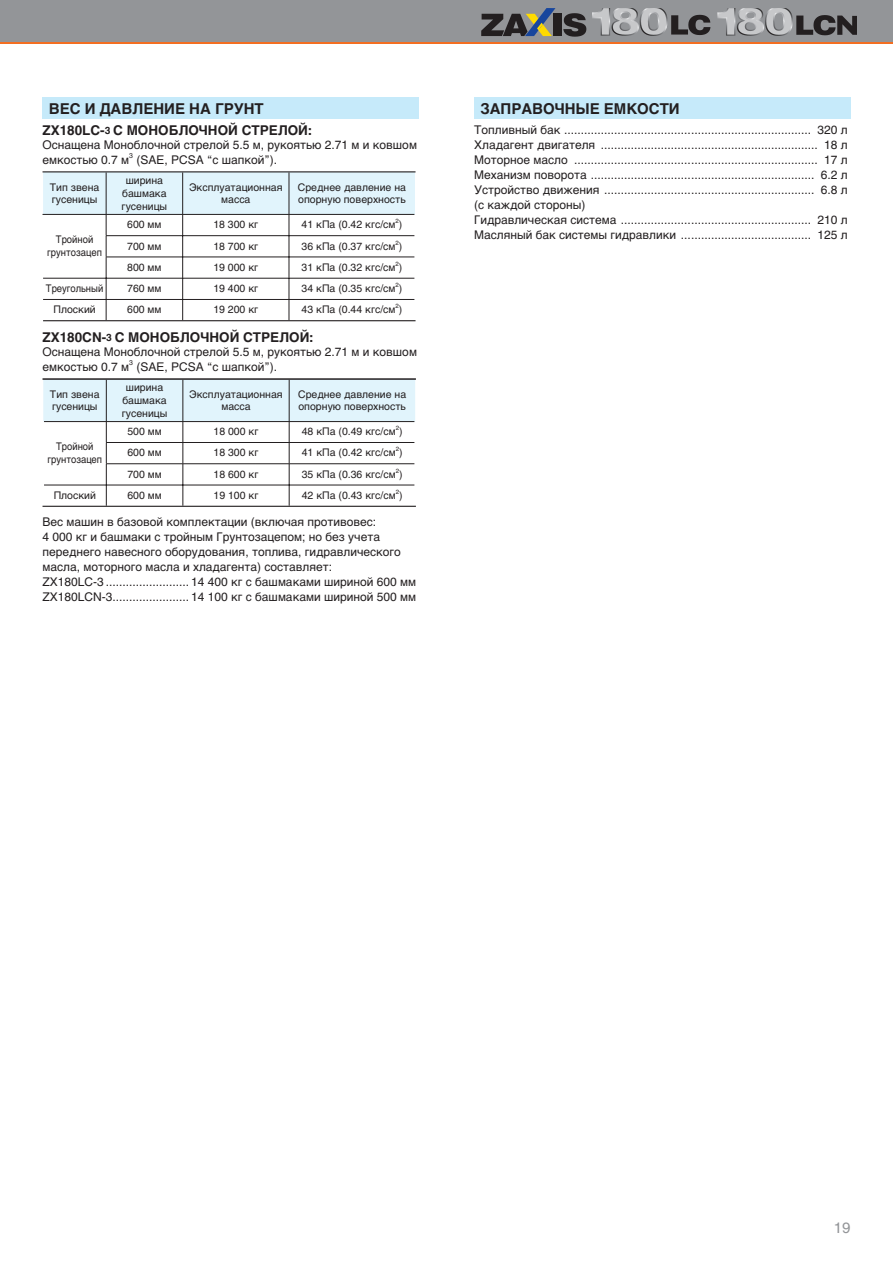
<style>
.page{position:relative;width:893px;height:1263px;background:#fff}
.page>*{position:absolute;margin:0;border:0;box-sizing:border-box;transform-origin:0 0}
.t1{font:700 15px "Helvetica Cyr";color:#231f20}
.t2{font:15px "Helvetica Cyr Upright";color:#939598}
.t3{font:700 13.5px "Helvetica Cyr";color:#231f20}
.t4{font:12px/15px "Helvetica Cyr Upright";color:#231f20}
.t5{font:10.5px/12.6px "Helvetica Cyr Upright";color:#231f20}
.t6{font:10.5px/12.6px "Helvetica Cyr Upright";color:#231f20;text-align:center;scale:.9 1}
.t7{font:6.9px "Helvetica Cyr Upright";color:#231f20}
.t8{font:6.15px "Helvetica Cyr Upright";color:#231f20}
.s1{font-size:10.2px}
</style>
<div class="page">
<div style="left:0;top:0;width:893px;height:43px;background:#939598"></div>
<hr style="left:0;top:43px;width:893px;height:1px;background:#f36e21">
<svg style="left:563px;top:13px;width:23px;height:24px"></svg>
<div style="left:553px;top:14px;width:8px;height:22px;background:#231f20"></div>
<svg style="left:481px;top:8px;width:74px;height:28px"></svg>
<svg style="left:592px;top:8px;width:118px;height:28px"></svg>
<svg style="left:717px;top:8px;width:139px;height:28px"></svg>
<div style="left:43px;top:98px;width:376px;height:21px;background:#c6eafa"></div>
<hr style="left:43px;top:171px;width:246px;height:1px;background:#231f20">
<hr style="left:289px;top:171px;width:127px;height:1px;background:#231f20">
<hr style="left:43px;top:320px;width:246px;height:1px;background:#231f20">
<hr style="left:289px;top:320px;width:127px;height:1px;background:#231f20">
<svg style="left:43px;top:172px;width:372px;height:148px"></svg>
<hr style="left:43px;top:378px;width:246px;height:2px;background:#231f20">
<hr style="left:289px;top:378px;width:127px;height:2px;background:#231f20">
<hr style="left:43px;top:506px;width:246px;height:1px;background:#231f20">
<hr style="left:289px;top:506px;width:127px;height:1px;background:#231f20">
<svg style="left:43px;top:379px;width:372px;height:127px"></svg>
<hr style="left:289px;top:485px;width:125px;height:1px;background:#231f20">
<div style="left:474px;top:98px;width:376px;height:21px;background:#c6eafa"></div>
<p class="t1" style="left:49px;top:103px;width:216px">ВЕС И ДАВЛЕНИЕ НА ГРУНТ</p>
<p class="t3" style="left:43px;top:125px;width:271px">ZX180LC-<span class="s1">3</span> С МОНОБЛОЧНОЙ СТРЕЛОЙ:</p>
<p class="t4" style="left:43px;top:138px;width:376px">Оснащена Моноблочной стрелой 5.5 м, рукоятью 2.71 м и ковшом емкостью 0.7 м</p>
<p class="t7" style="left:129px;top:153px;width:5px">3</p>
<p class="t4" style="left:136px;top:153px;width:142px">(SAE, PCSA “с шапкой”).</p>
<p class="t5" style="left:50px;top:181px;width:51px">Тип звена гусеницы</p>
<p class="t5" style="left:122px;top:175px;width:47px;text-align:center">ширина башмака гусеницы</p>
<p class="t5" style="left:189px;top:181px;width:95px;text-align:center">Эксплуатационная масса</p>
<p class="t5" style="left:298px;top:181px;width:110px">Среднее давление на опорную поверхность</p>
<p class="t6" style="left:47px;top:234px;width:62px">Тройной грунтозацеп</p>
<p class="t8" style="left:395px;top:219px;width:5px">2</p>
<p class="t5" style="left:127px;top:219px;width:36px">600 мм</p>
<p class="t5" style="left:213px;top:219px;width:46px">18 300 кг</p>
<p class="t5" style="left:302px;top:219px;width:102px">41 кПа (0.42 кгc/см )</p>
<p class="t8" style="left:395px;top:240px;width:5px">2</p>
<p class="t5" style="left:127px;top:240px;width:36px">700 мм</p>
<p class="t5" style="left:213px;top:240px;width:46px">18 700 кг</p>
<p class="t5" style="left:302px;top:240px;width:102px">36 кПа (0.37 кгc/см )</p>
<p class="t8" style="left:395px;top:261px;width:5px">2</p>
<p class="t5" style="left:127px;top:262px;width:36px">800 мм</p>
<p class="t5" style="left:213px;top:262px;width:46px">19 000 кг</p>
<p class="t5" style="left:302px;top:262px;width:102px">31 кПа (0.32 кгc/см )</p>
<p class="t8" style="left:395px;top:283px;width:5px">2</p>
<p class="t6" style="left:46px;top:283px;width:65px">Треугольный</p>
<p class="t5" style="left:127px;top:283px;width:36px">760 мм</p>
<p class="t5" style="left:213px;top:283px;width:46px">19 400 кг</p>
<p class="t5" style="left:302px;top:283px;width:102px">34 кПа (0.35 кгc/см )</p>
<p class="t8" style="left:395px;top:304px;width:5px">2</p>
<p class="t5" style="left:54px;top:304px;width:44px">Плоский</p>
<p class="t5" style="left:127px;top:304px;width:36px">600 мм</p>
<p class="t5" style="left:213px;top:304px;width:46px">19 200 кг</p>
<p class="t5" style="left:302px;top:304px;width:102px">43 кПа (0.44 кгc/см )</p>
<p class="t3" style="left:43px;top:332px;width:272px">ZX180CN-<span class="s1">3</span> С МОНОБЛОЧНОЙ СТРЕЛОЙ:</p>
<p class="t4" style="left:43px;top:345px;width:376px">Оснащена Моноблочной стрелой 5.5 м, рукоятью 2.71 м и ковшом емкостью 0.7 м</p>
<p class="t7" style="left:129px;top:360px;width:5px">3</p>
<p class="t4" style="left:136px;top:360px;width:142px">(SAE, PCSA “с шапкой”).</p>
<p class="t5" style="left:50px;top:389px;width:51px">Тип звена гусеницы</p>
<p class="t5" style="left:122px;top:382px;width:47px;text-align:center">ширина башмака гусеницы</p>
<p class="t5" style="left:189px;top:389px;width:95px;text-align:center">Эксплуатационная масса</p>
<p class="t5" style="left:298px;top:389px;width:110px">Среднее давление на опорную поверхность</p>
<p class="t6" style="left:47px;top:441px;width:62px">Тройной грунтозацеп</p>
<p class="t8" style="left:396px;top:426px;width:5px">2</p>
<p class="t5" style="left:127px;top:426px;width:36px">500 мм</p>
<p class="t5" style="left:214px;top:426px;width:46px">18 000 кг</p>
<p class="t5" style="left:302px;top:426px;width:102px">48 кПа (0.49 кгc/см )</p>
<p class="t8" style="left:396px;top:447px;width:5px">2</p>
<p class="t5" style="left:127px;top:447px;width:36px">600 мм</p>
<p class="t5" style="left:214px;top:447px;width:46px">18 300 кг</p>
<p class="t5" style="left:302px;top:447px;width:102px">41 кПа (0.42 кгc/см )</p>
<p class="t8" style="left:396px;top:468px;width:5px">2</p>
<p class="t5" style="left:127px;top:469px;width:36px">700 мм</p>
<p class="t5" style="left:214px;top:469px;width:46px">18 600 кг</p>
<p class="t5" style="left:302px;top:469px;width:102px">35 кПа (0.36 кгc/см )</p>
<p class="t8" style="left:396px;top:489px;width:5px">2</p>
<p class="t4" style="left:43px;top:515px;width:375px">Вес машин в базовой комплектации (включая противовес:<br>4 000 кг и башмаки с тройным Грунтозацепом; но без учета переднего навесного оборудования, топлива, гидравлического масла, моторного масла и хладагента) составляет:<br>ZX180LC-3 ......................... 14 400 кг с башмаками шириной 600 мм ZX180LCN-3 ....................... 14 100 кг с башмаками шириной 500 мм</p>
<p class="t5" style="left:54px;top:490px;width:44px">Плоский</p>
<p class="t5" style="left:127px;top:490px;width:36px">600 мм</p>
<p class="t5" style="left:214px;top:490px;width:46px">19 100 кг</p>
<p class="t5" style="left:302px;top:490px;width:102px">42 кПа (0.43 кгc/см )</p>
<p class="t1" style="left:480px;top:103px;width:201px">ЗАПРАВОЧНЫЕ ЕМКОСТИ</p>
<p class="t4" style="left:474px;top:123px;width:375px">Топливный бак .......................................................................... 320 л Хладагент двигателя ................................................................. 18 л Моторное масло ......................................................................... 17 л Механизм поворота ................................................................... 6.2 л Устройство движения ............................................................... 6.8 л (с каждой стороны)<br>Гидравлическая система ......................................................... 210 л Масляный бак системы гидравлики ....................................... 125 л</p>
<p class="t2" style="left:834px;top:1222px;width:18px">19</p>
</div>
